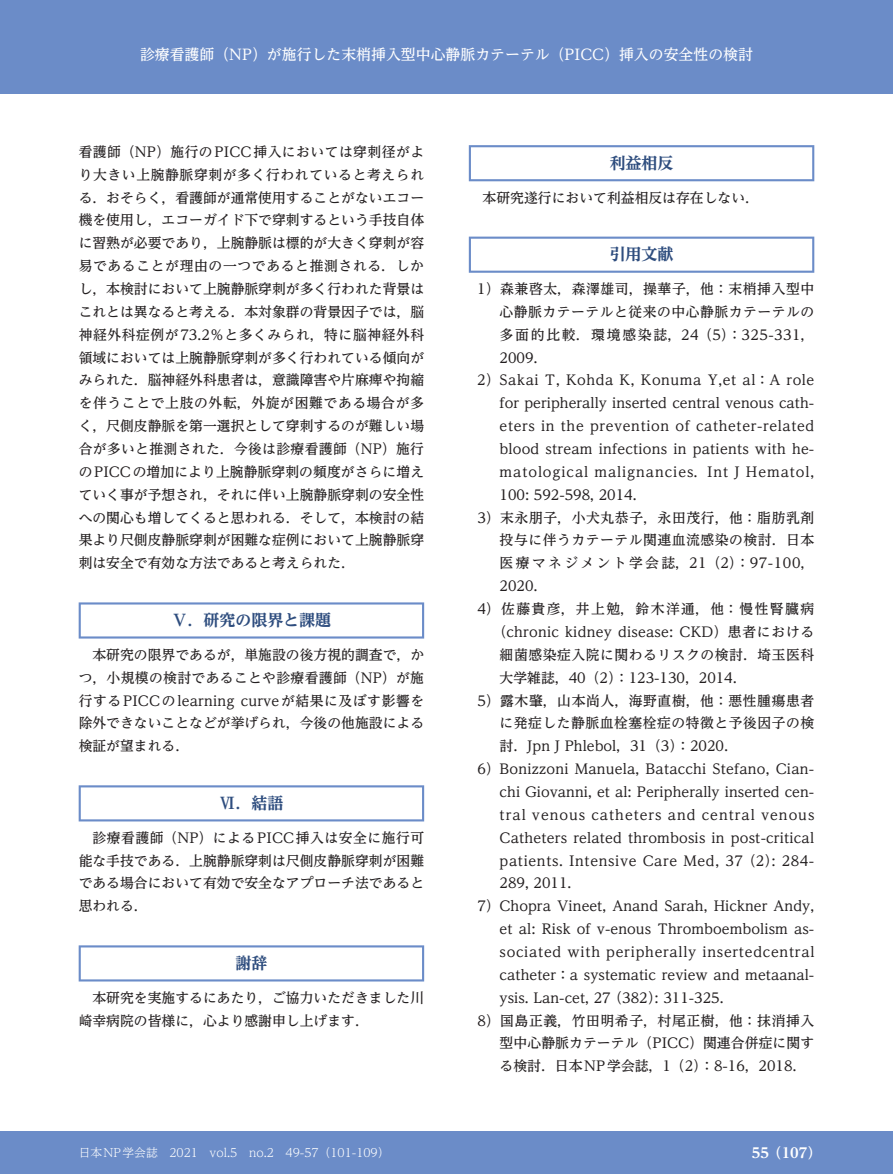
<style>
.page{position:relative;width:893px;height:1174px;background:#fff}
.page>*{position:absolute;margin:0;border:0;box-sizing:border-box;transform-origin:0 0}
.t1{font:700 expanded 15.9px "UD Reimin Pr 6 N";color:#2e4d7e}
.t2{font:500 14.85px "UD Reimin Pr 6 N";color:#fff}
.t3{font:500 13.8px/22.8px "UD Reimin Pr 6 N";letter-spacing:.01em;color:#231f20;text-align:justify}
.t4{font:500 13.8px "UD Reimin Pr 6 N";letter-spacing:.04em;color:#231f20}
.t5{font:500 13.8px "UD Reimin Pr 6 N";letter-spacing:.045em;color:#231f20}
.t6{font:500 13.8px "UD Reimin Pr 6 N";letter-spacing:.035em;color:#231f20}
.t7{font:500 13.8px "UD Reimin Pr 6 N";letter-spacing:.05em;color:#231f20}
.t8{font:500 13.8px "UD Reimin Pr 6 N";letter-spacing:.06em;color:#231f20}
.t9{font:500 13.8px "UD Reimin Pr 6 N";letter-spacing:.065em;color:#231f20}
.t10{font:500 13.8px "UD Reimin Pr 6 N";letter-spacing:.125em;color:#231f20}
.t11{font:500 13.8px "UD Reimin Pr 6 N";letter-spacing:.17em;color:#231f20}
.t12{font:500 13.8px "UD Reimin Pr 6 N";letter-spacing:.105em;color:#231f20}
.t13{font:800 13.8px "UD Reimin Pr 6 N";color:#fff}
.t14{font:300 11.7px "UD Reimin Pr 6 N";color:#fff}
</style>
<div class="page">
<div style="left:0;top:1131px;width:893px;height:43px;background:#6b8cc8"></div>
<div style="left:0;top:0;width:893px;height:94px;background:#6b8cc8"></div>
<div style="left:79px;top:602px;width:345px;height:36px;background:linear-gradient(to right,#adbfe0,#adbfe0)"></div>
<div style="left:81px;top:604px;width:341px;height:32px;background:#fff"></div>
<div style="left:79px;top:785px;width:345px;height:36px;background:linear-gradient(to right,#9fb4db,#9fb4db)"></div>
<div style="left:81px;top:787px;width:341px;height:32px;background:#fff"></div>
<div style="left:79px;top:945px;width:345px;height:36px;background:linear-gradient(to right,#a5b9dd,#a5b9dd)"></div>
<div style="left:81px;top:947px;width:341px;height:32px;background:#fff"></div>
<div style="left:469px;top:145px;width:345px;height:36px;background:linear-gradient(to right,#86a1d2,#86a1d2)"></div>
<div style="left:471px;top:147px;width:341px;height:32px;background:#fff"></div>
<div style="left:469px;top:237px;width:345px;height:36px;background:linear-gradient(to right,#6b8cc8,#6b8cc8)"></div>
<div style="left:471px;top:239px;width:341px;height:32px;background:#fff"></div>
<p class="t2" style="left:140px;top:42px;width:614px">診療看護師（NP）が施行した末梢挿入型中心静脈カテーテル（PICC）挿入の安全性の検討</p>
<p class="t3" style="left:79px;top:140px;width:347px">看護師（NP）施行のPICC挿入においては穿刺径がより大きい上腕静脈穿刺が多く行われていると考えられる．おそらく，看護師が通常使用することがないエコー機を使用し，エコーガイド下で穿刺するという手技自体に習熟が必要であり，上腕静脈は標的が大きく穿刺が容易であることが理由の一つであると推測される．しかし，本検討において上腕静脈穿刺が多く行われた背景はこれとは異なると考える．本対象群の背景因子では，脳神経外科症例が73.2％と多くみられ，特に脳神経外科領域においては上腕静脈穿刺が多く行われている傾向がみられた．脳神経外科患者は，意識障害や片麻痺や拘縮を伴うことで上肢の外転，外旋が困難である場合が多く，尺側皮静脈を第一選択として穿刺するのが難しい場合が多いと推測された．今後は診療看護師（NP）施行のPICCの増加により上腕静脈穿刺の頻度がさらに増えていく事が予想され，それに伴い上腕静脈穿刺の安全性への関心も増してくると思われる．そして，本検討の結果より尺側皮静脈穿刺が困難な症例において上腕静脈穿刺は安全で有効な方法であると考えられた．</p>
<p class="t1" style="left:172px;top:607px;width:161px">Ⅴ．研究の限界と課題</p>
<p class="t3" style="left:79px;top:643px;width:347px;text-indent:14px">本研究の限界であるが，単施設の後方視的調査で，かつ，小規模の検討であることや診療看護師（NP）が施行するPICCのlearning curveが結果に及ぼす影響を除外できないことなどが挙げられ，今後の他施設による検証が望まれる．</p>
<p class="t1" style="left:220px;top:790px;width:65px">Ⅵ．結語</p>
<p class="t3" style="left:79px;top:825px;width:347px;text-indent:14px">診療看護師（NP）によるPICC挿入は安全に施行可能な手技である．上腕静脈穿刺は尺側皮静脈穿刺が困難である場合において有効で安全なアプローチ法であると思われる．</p>
<p class="t1" style="left:235px;top:950px;width:33px">謝辞</p>
<p class="t3" style="left:79px;top:985px;width:347px;text-indent:14px">本研究を実施するにあたり，ご協力いただきました川崎幸病院の皆様に，心より感謝申し上げます．</p>
<p class="t1" style="left:610px;top:150px;width:65px">利益相反</p>
<p class="t3" style="left:483px;top:185px;width:278px">本研究遂行において利益相反は存在しない．</p>
<p class="t1" style="left:610px;top:241px;width:65px">引用文献</p>
<p class="t5" style="left:477px;top:277px;width:339px">1）森兼啓太，森澤雄司，操華子，他：末梢挿入型中</p>
<p class="t6" style="left:500px;top:300px;width:316px">心静脈カテーテルと従来の中心静脈カテーテルの</p>
<p class="t10" style="left:500px;top:323px;width:316px">多面的比較．環境感染誌，24（5）：325-331，</p>
<p class="t3" style="left:500px;top:345px;width:49px">2009．</p>
<p class="t4" style="left:477px;top:369px;width:339px">2）Sakai T, Kohda K, Konuma Y,et al：A role</p>
<p class="t3" style="left:500px;top:391px;width:316px">for peripherally inserted central venous cath-</p>
<p class="t4" style="left:500px;top:415px;width:316px">eters in the prevention of catheter-related</p>
<p class="t3" style="left:500px;top:437px;width:316px">blood stream infections in patients with he-</p>
<p class="t8" style="left:500px;top:460px;width:316px">matological malignancies．Int J Hematol,</p>
<p class="t3" style="left:500px;top:483px;width:138px">100: 592-598, 2014.</p>
<p class="t5" style="left:477px;top:506px;width:339px">3）末永朋子，小犬丸恭子，永田茂行，他：脂肪乳剤</p>
<p class="t4" style="left:500px;top:529px;width:316px">投与に伴うカテーテル関連血流感染の検討．日本</p>
<p class="t11" style="left:500px;top:552px;width:316px">医療マネジメント学会誌，21（2）：97-100，</p>
<p class="t3" style="left:500px;top:574px;width:49px">2020．</p>
<p class="t12" style="left:477px;top:597px;width:338px">4）佐藤貴彦，井上勉，鈴木洋通，他：慢性腎臓病</p>
<p class="t3" style="left:493px;top:620px;width:323px">（chronic kidney disease: CKD）患者における</p>
<p class="t4" style="left:500px;top:643px;width:316px">細菌感染症入院に関わるリスクの検討．埼玉医科</p>
<p class="t3" style="left:500px;top:665px;width:248px">大学雑誌，40（2）：123-130，2014．</p>
<p class="t5" style="left:477px;top:689px;width:339px">5）露木肇，山本尚人，海野直樹，他：悪性腫瘍患者</p>
<p class="t6" style="left:500px;top:712px;width:316px">に発症した静脈血栓塞栓症の特徴と予後因子の検</p>
<p class="t3" style="left:500px;top:734px;width:240px">討．Jpn J Phlebol，31（3）：2020．</p>
<p class="t3" style="left:477px;top:757px;width:338px">6）Bonizzoni Manuela, Batacchi Stefano, Cian-</p>
<p class="t3" style="left:500px;top:780px;width:316px">chi Giovanni, et al: Peripherally inserted cen-</p>
<p class="t9" style="left:500px;top:803px;width:316px">tral venous catheters and central venous</p>
<p class="t3" style="left:500px;top:825px;width:316px">Catheters related thrombosis in post-critical</p>
<p class="t4" style="left:500px;top:849px;width:316px">patients. Intensive Care Med, 37 （2）: 284-</p>
<p class="t3" style="left:500px;top:871px;width:73px">289, 2011.</p>
<p class="t3" style="left:477px;top:894px;width:338px">7）Chopra Vineet, Anand Sarah, Hickner Andy,</p>
<p class="t3" style="left:500px;top:917px;width:316px">et al: Risk of v-enous Thromboembolism as-</p>
<p class="t7" style="left:500px;top:940px;width:316px">sociated with peripherally insertedcentral</p>
<p class="t3" style="left:500px;top:963px;width:316px">catheter：a systematic review and metaanal-</p>
<p class="t3" style="left:500px;top:985px;width:225px">ysis. Lan-cet, 27 （382）: 311-325.</p>
<p class="t5" style="left:477px;top:1009px;width:339px">8）国島正義，竹田明希子，村尾正樹，他：抹消挿入</p>
<p class="t3" style="left:500px;top:1031px;width:316px">型中心静脈カテーテル（PICC）関連合併症に関す</p>
<p class="t3" style="left:500px;top:1054px;width:308px">る検討．日本NP学会誌，1（2）：8-16，2018．</p>
<p class="t14" style="left:79px;top:1143px;width:312px">日本NP学会誌　2021　vol.5　no.2　49-57（101-109）</p>
<p class="t13" style="left:752px;top:1141px;width:71px">55（107）</p>
</div>
